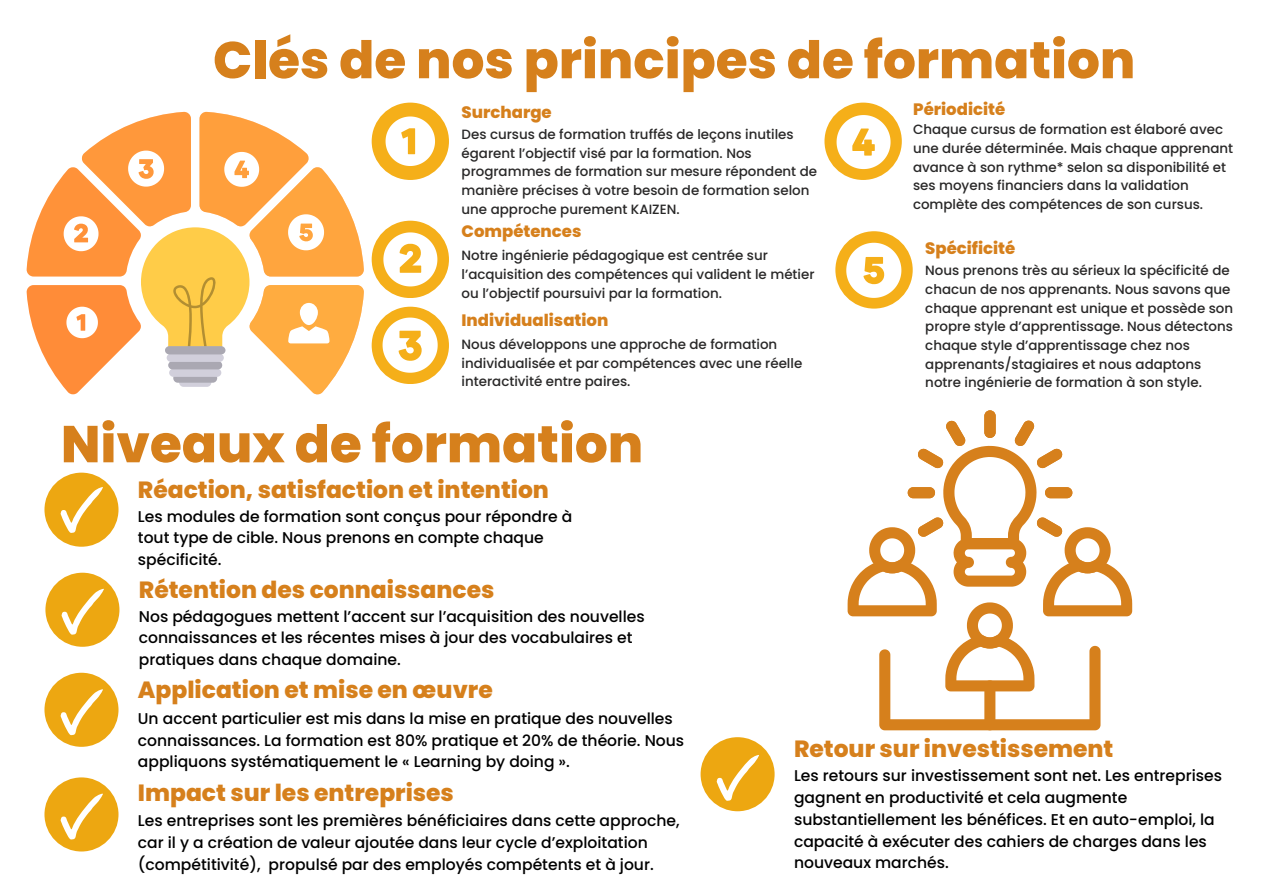
<style>
.page{position:relative;width:1263px;height:894px;background:#fff}
.page>*{position:absolute;margin:0;border:0;box-sizing:border-box;transform-origin:0 0}
.t1{font:800 51.75px "Poppins";color:#d6801c}
.t2{font:800 23.4px "Poppins";color:#d6801c}
.t3{font:800 16.5px "Poppins";color:#d6801c}
.t4{font:500 15.6px/21.8px "Poppins";color:#000}
.t5{font:500 13.35px/18.6px "Poppins";color:#292828}
</style>
<div class="page">
<div style="left:372px;top:306px;width:77px;height:78px;background:#f5af19;border-radius:50%"></div>
<div style="left:372px;top:221px;width:77px;height:77px;background:#f5af19;border-radius:50%"></div>
<div style="left:372px;top:103px;width:77px;height:77px;background:#f5af19;border-radius:50%"></div>
<div style="left:835px;top:231px;width:78px;height:77px;background:#f5af19;border-radius:50%"></div>
<div style="left:824px;top:103px;width:78px;height:77px;background:#f5af19;border-radius:50%"></div>
<svg style="left:386px;top:116px;width:49px;height:50px"></svg>
<svg style="left:383px;top:232px;width:54px;height:54px"></svg>
<svg style="left:383px;top:317px;width:55px;height:55px"></svg>
<svg style="left:837px;top:115px;width:53px;height:54px"></svg>
<svg style="left:846px;top:243px;width:55px;height:55px"></svg>
<svg style="left:27px;top:112px;width:337px;height:282px"></svg>
<svg style="left:848px;top:410px;width:284px;height:320px"></svg>
<div style="left:44px;top:472px;width:75px;height:74px;background:#eda711;border-radius:50%"></div>
<svg style="left:60px;top:487px;width:43px;height:46px"></svg>
<div style="left:45px;top:572px;width:74px;height:74px;background:#eda711;border-radius:50%"></div>
<svg style="left:61px;top:588px;width:43px;height:46px"></svg>
<div style="left:44px;top:672px;width:75px;height:74px;background:#eda711;border-radius:50%"></div>
<svg style="left:60px;top:689px;width:43px;height:46px"></svg>
<div style="left:44px;top:777px;width:75px;height:74px;background:#eda711;border-radius:50%"></div>
<svg style="left:60px;top:793px;width:43px;height:46px"></svg>
<div style="left:701px;top:737px;width:74px;height:74px;background:#eda711;border-radius:50%"></div>
<svg style="left:716px;top:755px;width:43px;height:45px"></svg>
<p class="t1" style="left:213px;top:24px;width:924px">Clés de nos principes de formation</p>
<p class="t5" style="left:462px;top:125px;width:357px">Des cursus de formation truffés de leçons inutiles égarent l’objectif visé par la formation. Nos programmes de formation sur mesure répondent de manière précises à votre besoin de formation selon une approche purement KAIZEN.</p>
<p class="t5" style="left:462px;top:246px;width:354px">Notre ingénierie pédagogique est centrée sur l’acquisition des compétences qui valident le métier ou l’objectif poursuivi par la formation.</p>
<p class="t5" style="left:462px;top:335px;width:342px">Nous développons une approche de formation individualisée et par compétences avec une réelle interactivité entre paires.</p>
<p class="t3" style="left:913px;top:98px;width:94px">Périodicité</p>
<p class="t3" style="left:462px;top:100px;width:92px">Surcharge</p>
<p class="t5" style="left:913px;top:120px;width:322px">Chaque cursus de formation est élaboré avec une durée déterminée. Mais chaque apprenant avance à son rythme* selon sa disponibilité et ses moyens financiers dans la validation complète des compétences de son cursus.</p>
<p class="t3" style="left:462px;top:219px;width:121px">Compétences</p>
<p class="t3" style="left:925px;top:237px;width:92px">Spécificité</p>
<p class="t5" style="left:925px;top:261px;width:309px">Nous prenons très au sérieux la spécificité de chacun de nos apprenants. Nous savons que chaque apprenant est unique et possède son propre style d’apprentissage. Nous détectons chaque style d’apprentissage chez nos apprenants/stagiaires et nous adaptons notre ingénierie de formation à son style.</p>
<p class="t3" style="left:462px;top:308px;width:148px">Individualisation</p>
<p class="t1" style="left:61px;top:408px;width:584px">Niveaux de formation</p>
<p class="t2" style="left:138px;top:473px;width:413px">Réaction, satisfaction et intention</p>
<p class="t4" style="left:138px;top:505px;width:436px">Les modules de formation sont conçus pour répondre à tout type de cible. Nous prenons en compte chaque spécificité.</p>
<p class="t2" style="left:139px;top:573px;width:357px">Rétention des connaissances</p>
<p class="t4" style="left:139px;top:605px;width:507px">Nos pédagogues mettent l’accent sur l’acquisition des nouvelles connaissances et les récentes mises à jour des vocabulaires et pratiques dans chaque domaine.</p>
<p class="t2" style="left:138px;top:673px;width:356px">Application et mise en œuvre</p>
<p class="t4" style="left:138px;top:707px;width:548px">Un accent particulier est mis dans la mise en pratique des nouvelles connaissances. La formation est 80% pratique et 20% de théorie. Nous appliquons systématiquement le « Learning by doing ».</p>
<p class="t2" style="left:138px;top:775px;width:318px">Impact sur les entreprises</p>
<p class="t4" style="left:138px;top:809px;width:543px">Les entreprises sont les premières bénéficiaires dans cette approche, car il y a création de valeur ajoutée dans leur cycle d’exploitation (compétitivité), propulsé par des employés compétents et à jour.</p>
<p class="t2" style="left:794px;top:731px;width:321px">Retour sur investissement</p>
<p class="t4" style="left:794px;top:764px;width:429px">Les retours sur investissement sont net. Les entreprises gagnent en productivité et cela augmente substantiellement les bénéfices. Et en auto-emploi, la capacité à exécuter des cahiers de charges dans les nouveaux marchés.</p>
</div>
